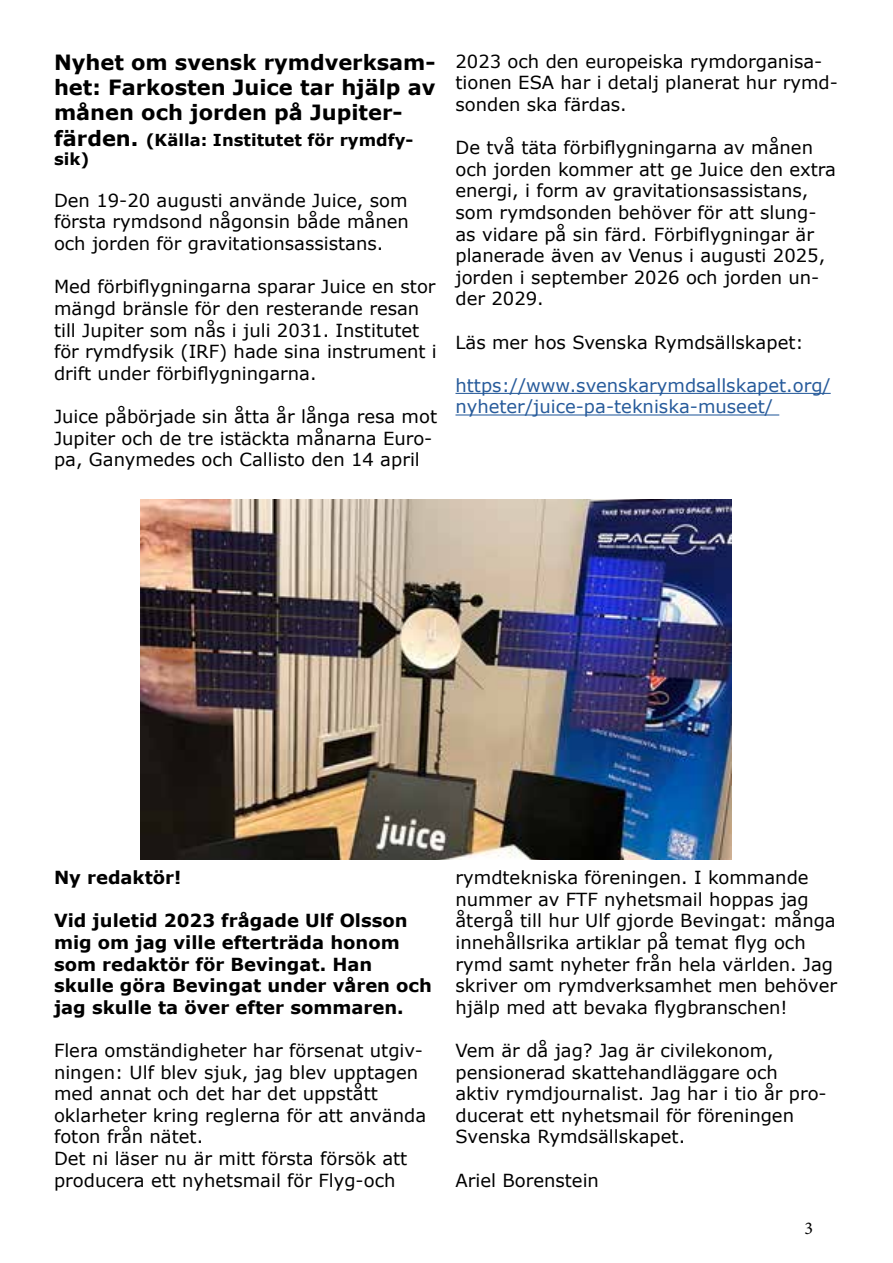
<style>
.page{position:relative;width:893px;height:1263px;background:#fff}
.page>*{position:absolute;margin:0;border:0;box-sizing:border-box;transform-origin:0 0}
.t1{font:700 21px/25.2px "Verdana";color:#000;text-align:justify}
.t2{font:18px/21.6px "Verdana";color:#000}
.t3{font:700 18px/21.6px "Verdana";color:#000}
.t4{font:18px/21.6px "Verdana";color:#275b9b}
.t5{font:18px "Minion Pro";color:#000}
.t6{font:700 16.5px/19.8px "Verdana";color:#000}
.s1{font-size:21px}
</style>
<div class="page">
<hr style="left:455px;top:393px;width:376px;height:1px;background:#275b9b">
<hr style="left:455px;top:414px;width:324px;height:1px;background:#275b9b">
<img style="left:140px;top:500px;width:591px;height:359px">
<p class="t1" style="left:54px;top:49px;width:383px">Nyhet om svensk rymdverksam&shy;het: Farkosten Juice tar hjälp av månen och jorden på Jupiter-</p>
<p class="t6" style="left:54px;top:129px;width:361px"><span class="s1">färden.</span> (Källa: Institutet för rymdfy&shy;sik)</p>
<p class="t2" style="left:54px;top:189px;width:356px;text-align:justify">Den 19-20 augusti använde Juice, som första rymdsond någonsin både månen och jorden för gravitationsassistans.</p>
<p class="t2" style="left:54px;top:276px;width:384px">Med förbiflygningarna sparar Juice en stor mängd bränsle för den resterande resan till Jupiter som nås i juli 2031. Institutet för rymdfysik (IRF) hade sina instrument i drift under förbiflygningarna.</p>
<p class="t2" style="left:54px;top:405px;width:385px">Juice påbörjade sin åtta år långa resa mot<br>Jupiter och de tre istäckta månarna Euro&shy;pa, Ganymedes och Callisto den 14 april</p>
<p class="t2" style="left:455px;top:50px;width:384px">2023 och den europeiska rymdorganisa&shy;tionen ESA har i detalj planerat hur rymd&shy;sonden ska färdas.</p>
<p class="t2" style="left:455px;top:137px;width:382px">De två täta förbiflygningarna av månen och jorden kommer att ge Juice den extra energi, i form av gravitationsassistans, som rymdsonden behöver för att slung&shy;as vidare på sin färd. Förbiflygningar är planerade även av Venus i augusti 2025, jorden i september 2026 och jorden un&shy;der 2029.</p>
<p class="t2" style="left:455px;top:331px;width:350px">Läs mer hos Svenska Rymdsällskapet:</p>
<p class="t4" style="left:455px;top:374px;width:377px">https://www.svenskarymdsallskapet.org/ nyheter/juice-pa-tekniska-museet/</p>
<p class="t3" style="left:54px;top:866px;width:129px">Ny redaktör!</p>
<p class="t3" style="left:54px;top:910px;width:379px">Vid juletid 2023 frågade Ulf Olsson mig om jag ville efterträda honom som redaktör för Bevingat. Han skulle göra Bevingat under våren och jag skulle ta över efter sommaren.</p>
<p class="t2" style="left:54px;top:1039px;width:374px">Flera omständigheter har försenat utgiv&shy;ningen: Ulf blev sjuk, jag blev upptagen med annat och det har det uppstått oklarheter kring reglerna för att använda foton från nätet.<br>Det ni läser nu är mitt första försök att producera ett nyhetsmail för Flyg-och</p>
<p class="t2" style="left:455px;top:867px;width:383px">rymdtekniska föreningen. I kommande nummer av FTF nyhetsmail hoppas jag återgå till hur Ulf gjorde Bevingat: många innehållsrika artiklar på temat flyg och rymd samt nyheter från hela världen. Jag skriver om rymdverksamhet men behöver hjälp med att bevaka flygbranschen!</p>
<p class="t2" style="left:455px;top:1039px;width:373px">Vem är då jag? Jag är civilekonom, pensionerad skattehandläggare och<br>aktiv rymdjournalist. Jag har i tio år pro&shy;ducerat ett nyhetsmail för föreningen Svenska Rymdsällskapet.</p>
<p class="t2" style="left:455px;top:1169px;width:145px">Ariel Borenstein</p>
<p class="t5" style="left:804px;top:1216px;width:10px">3</p>
</div>
